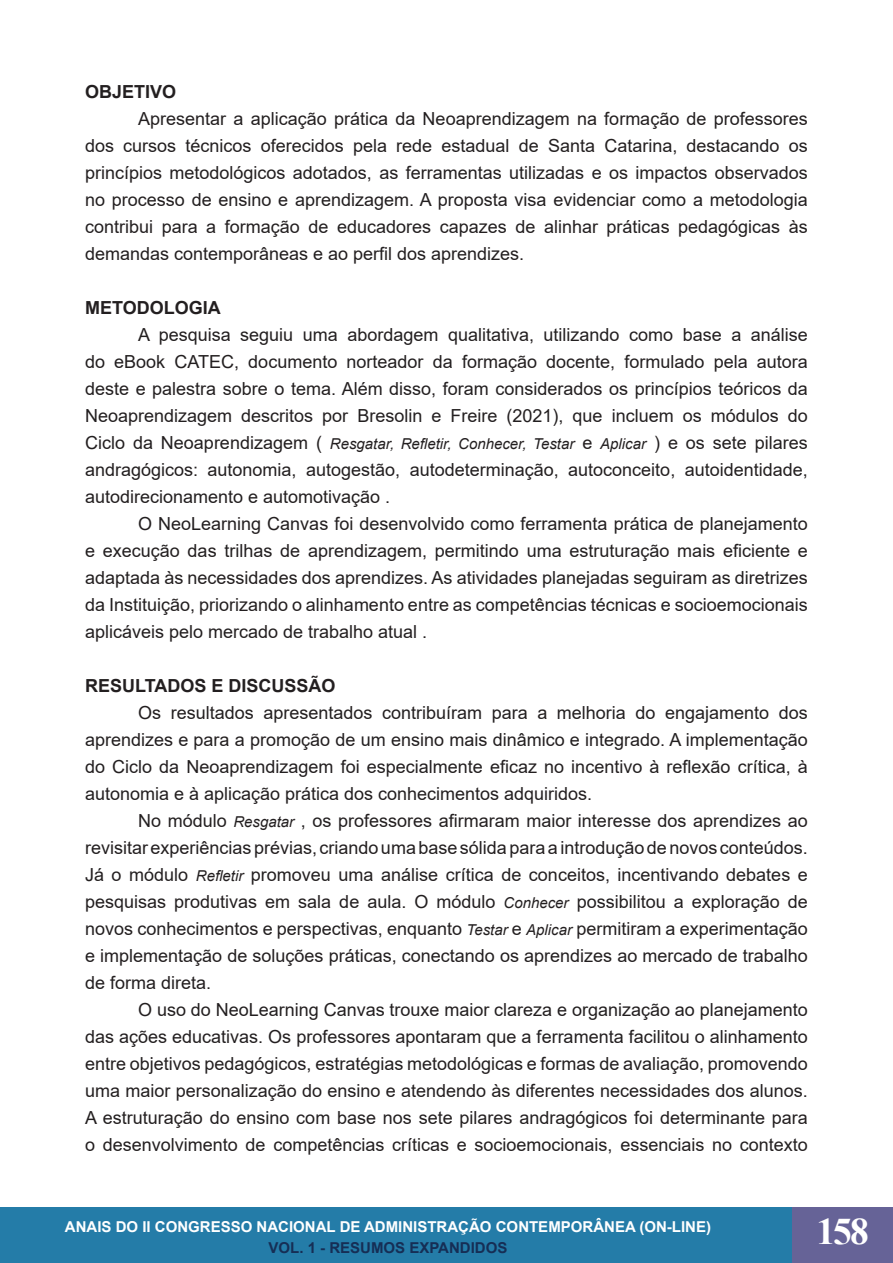
<style>
.page{position:relative;width:893px;height:1263px;background:#fff}
.page>*{position:absolute;margin:0;border:0;box-sizing:border-box;transform-origin:0 0}
.t1{font:700 37.5px "Times New Roman";color:#fff}
.Normal__Web{font:18px/27px "Arial";color:#231f20;text-align:justify}
.t2{font:700 18px "Arial";color:#231f20}
.Normal__Web-2{font:italic 15px "Arial";color:#231f20}
.t3{font:700 15px "Arial";color:#fff}
.t4{font:700 15px "Arial";color:#162e55}
.s1{font-style:normal;font-size:18px}
.s2{font-style:italic;font-size:15px}
</style>
<div class="page">
<div style="left:0;top:1208px;width:893px;height:55px;background:#247ca8"></div>
<div style="left:792px;top:1208px;width:101px;height:55px;background:#666397"></div>
<p class="t2" style="left:85px;top:79px;width:93px">OBJETIVO</p>
<p class="Normal__Web" style="left:85px;top:105px;width:724px;text-indent:53px">Apresentar a aplicação prática da Neoaprendizagem na formação de professores dos cursos técnicos oferecidos pela rede estadual de Santa Catarina, destacando os princípios metodológicos adotados, as ferramentas utilizadas e os impactos observados no processo de ensino e aprendizagem. A proposta visa evidenciar como a metodologia contribui para a formação de educadores capazes de alinhar práticas pedagógicas às demandas contemporâneas e ao perfil dos aprendizes.</p>
<p class="t2" style="left:85px;top:295px;width:137px">METODOLOGIA</p>
<p class="Normal__Web" style="left:85px;top:321px;width:724px;text-indent:53px">A pesquisa seguiu uma abordagem qualitativa, utilizando como base a análise do eBook CATEC, documento norteador da formação docente, formulado pela autora deste e palestra sobre o tema. Além disso, foram considerados os princípios teóricos da Neoaprendizagem descritos por Bresolin e Freire (2021), que incluem os módulos do</p>
<p class="Normal__Web-2" style="left:85px;top:434px;width:724px"><span class="s1">Ciclo da Neoaprendizagem (</span> Resgatar, Refletir, Conhecer, Testar <span class="s1">e</span> Aplicar <span class="s1">) e os sete pilares</span></p>
<p class="Normal__Web" style="left:85px;top:456px;width:724px">andragógicos: autonomia, autogestão, autodeterminação, autoconceito, autoidentidade, autodirecionamento e automotivação .</p>
<p class="Normal__Web" style="left:85px;top:510px;width:724px;text-indent:53px">O NeoLearning Canvas foi desenvolvido como ferramenta prática de planejamento e execução das trilhas de aprendizagem, permitindo uma estruturação mais eficiente e adaptada às necessidades dos aprendizes. As atividades planejadas seguiram as diretrizes da Instituição, priorizando o alinhamento entre as competências técnicas e socioemocionais aplicáveis pelo mercado de trabalho atual .</p>
<p class="t2" style="left:85px;top:673px;width:252px">RESULTADOS E DISCUSSÃO</p>
<p class="Normal__Web" style="left:85px;top:699px;width:724px;text-indent:53px">Os resultados apresentados contribuíram para a melhoria do engajamento dos aprendizes e para a promoção de um ensino mais dinâmico e integrado. A implementação do Ciclo da Neoaprendizagem foi especialmente eficaz no incentivo à reflexão crítica, à autonomia e à aplicação prática dos conhecimentos adquiridos.</p>
<p class="Normal__Web" style="left:85px;top:807px;width:724px;text-indent:53px">No módulo <span class="s2">Resgatar</span> , os professores afirmaram maior interesse dos aprendizes ao revisitar experiências prévias, criando uma base sólida para a introdução de novos conteúdos.<br>Já o módulo <span class="s2">Refletir</span> promoveu uma análise crítica de conceitos, incentivando debates e pesquisas produtivas em sala de aula. O módulo <span class="s2">Conhecer</span> possibilitou a exploração de novos conhecimentos e perspectivas, enquanto <span class="s2">Testar</span> e <span class="s2">Aplicar</span> permitiram a experimentação e implementação de soluções práticas, conectando os aprendizes ao mercado de trabalho de forma direta.</p>
<p class="Normal__Web" style="left:85px;top:996px;width:724px;text-indent:53px">O uso do NeoLearning Canvas trouxe maior clareza e organização ao planejamento das ações educativas. Os professores apontaram que a ferramenta facilitou o alinhamento entre objetivos pedagógicos, estratégias metodológicas e formas de avaliação, promovendo uma maior personalização do ensino e atendendo às diferentes necessidades dos alunos.<br>A estruturação do ensino com base nos sete pilares andragógicos foi determinante para o desenvolvimento de competências críticas e socioemocionais, essenciais no contexto</p>
<p class="t3" style="left:65px;top:1216px;width:648px">ANAIS DO II CONGRESSO NACIONAL DE ADMINISTRAÇÃO CONTEMPORÂNEA (ON-LINE)</p>
<p class="t4" style="left:269px;top:1237px;width:240px">VOL. 1 - RESUMOS EXPANDIDOS</p>
<h1 class="t1" style="left:816px;top:1204px;width:54px">158</h1>
</div>
